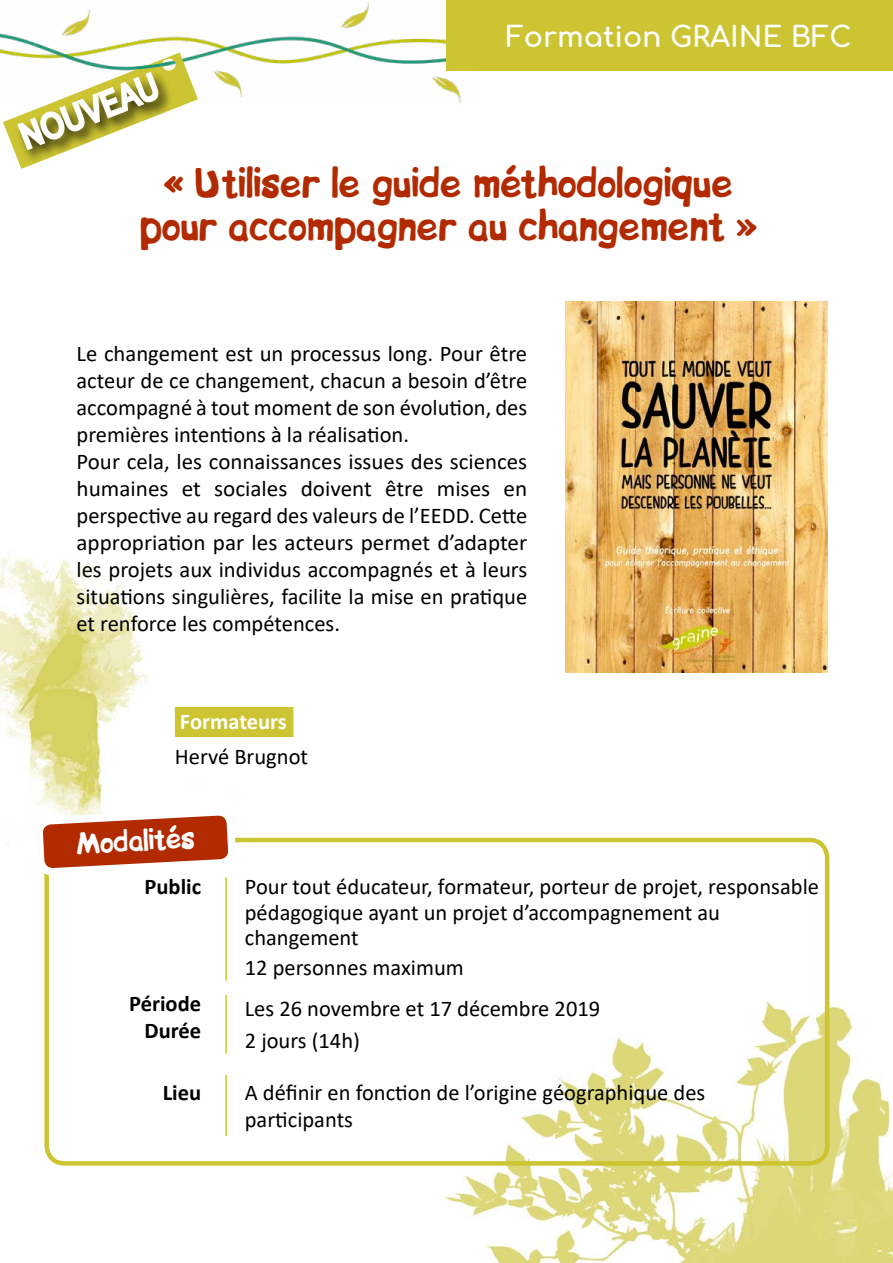
<style>
.page{position:relative;width:893px;height:1263px;background:#fff}
.page>*{position:absolute;margin:0;border:0;box-sizing:border-box;transform-origin:0 0}
.t1{font:37.5px/43.5px "BIP";color:#b22a00;text-align:center}
.t2{font:700 28.5px "Comfortaa";color:#fff}
.t3{font:27px "BIP";color:#fff}
.t4{font:22.5px/27px "Calibri";color:#000}
.t5{font:700 22.5px/27px "Calibri";color:#000;text-align:right}
.t6{font:700 22.5px "Calibri";color:#fff}
</style>
<div class="page">
<img style="left:0;top:558px;width:245px;height:286px">
<img style="left:0;top:2px;width:475px;height:102px">
<div style="left:446px;top:0;width:447px;height:70px;background:#ccc432"></div>
<img style="left:446px;top:1002px;width:447px;height:261px">
<div style="left:44px;top:838px;width:785px;height:328px;border:4px solid #ccc432;border-radius:18px"></div>
<svg style="left:32px;top:811px;width:206px;height:62px"></svg>
<div style="left:175px;top:707px;width:118px;height:30px;background:#ccc432"></div>
<hr style="left:225px;top:877px;width:2px;height:104px;background:#ccc432">
<hr style="left:225px;top:995px;width:2px;height:59px;background:#ccc432">
<hr style="left:225px;top:1075px;width:2px;height:61px;background:#ccc432">
<svg style="left:3px;top:53px;width:195px;height:116px"></svg>
<img style="left:566px;top:302px;width:261px;height:371px">
<p class="t2" style="left:506px;top:10px;width:347px">Formation GRAINE BFC</p>
<h1 class="t1" style="left:140px;top:159px;width:619px">« Utiliser le guide méthodologique pour accompagner au changement »</h1>
<p class="t4" style="left:77px;top:339px;width:452px">Le changement est un processus long. Pour être acteur de ce changement, chacun a besoin d’être accompagné à tout moment de son évolution, des premières intentions à la réalisation.<br>Pour cela, les connaissances issues des sciences humaines et sociales doivent être mises en perspective au regard des valeurs de l’EEDD. Cette appropriation par les acteurs permet d’adapter les projets aux individus accompagnés et à leurs situations singulières, facilite la mise en pratique et renforce les compétences.</p>
<p class="t6" style="left:180px;top:705px;width:108px">Formateurs</p>
<p class="t4" style="left:175px;top:742px;width:135px">Hervé Brugnot</p>
<p class="t3" style="left:75px;top:823px;width:120px;rotate:-3deg">Modalités</p>
<p class="t5" style="left:145px;top:873px;width:58px">Public</p>
<p class="t4" style="left:245px;top:873px;width:576px;line-height:25.5px">Pour tout éducateur, formateur, porteur de projet, responsable pédagogique ayant un projet d’accompagnement au changement</p>
<p class="t4" style="left:245px;top:953px;width:220px">12 personnes maximum</p>
<p class="t5" style="left:129px;top:990px;width:73px">Période<br>Durée</p>
<p class="t4" style="left:245px;top:992px;width:357px;line-height:31.5px">Les 26 novembre et 17 décembre 2019<br>2 jours (14h)</p>
<p class="t5" style="left:163px;top:1079px;width:40px">Lieu</p>
<p class="t4" style="left:245px;top:1078px;width:462px">A définir en fonction de l’origine géographique des participants</p>
</div>
